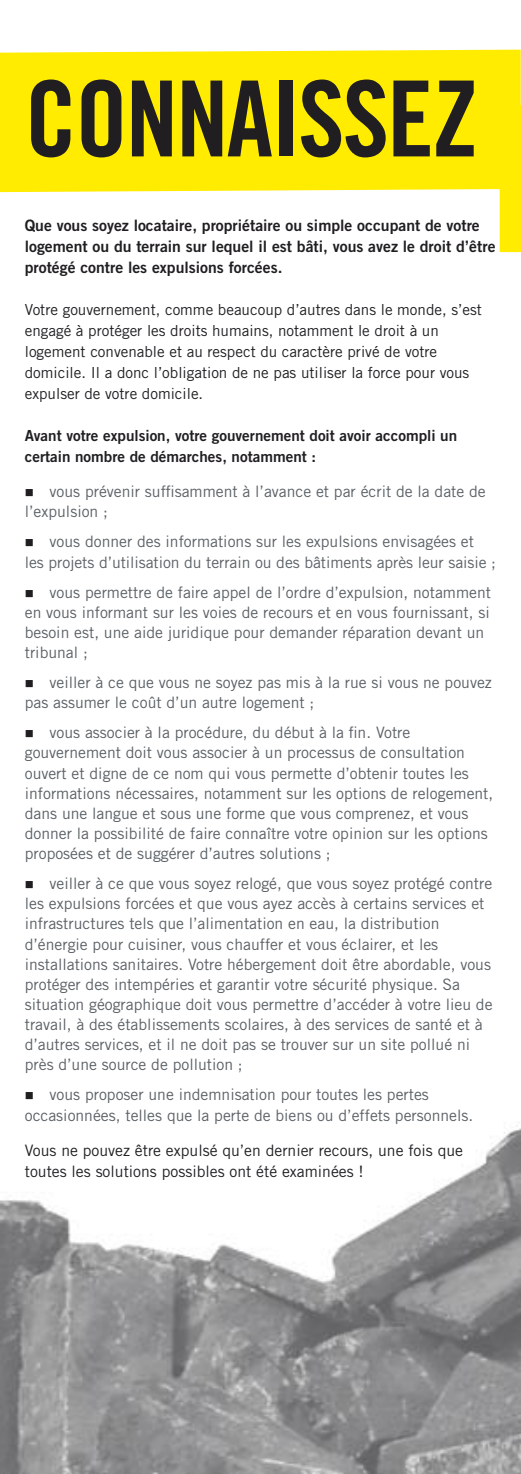
<style>
.page{position:relative;width:521px;height:1474px;background:#fff}
.page>*{position:absolute;margin:0;border:0;box-sizing:border-box;transform-origin:0 0}
.t1{font:105px "Amnesty Trade Gothic Bd Cn 20";letter-spacing:-.02em;color:#201e21}
.t2{font:15.75px/20.1px "Amnesty Trade Gothic";color:#5a6065}
.t3{font:15.75px/21px "Amnesty Trade Gothic Bd 2";color:#201e21}
.t4{font:15.75px/21px "Amnesty Trade Gothic";color:#201e21}
.t5{font:15.22px/21px "Amnesty Trade Gothic";color:#201e21}
.t6{font:15.22px/21px "Amnesty Trade Gothic Bd 2";color:#201e21}
.s1{color:#201e21}
</style>
<div class="page">
<img style="left:0;top:1122px;width:521px;height:351px">
<svg style="left:0;top:50px;width:521px;height:202px;fill:#ffec00"></svg>
<h1 class="t1" style="left:25px;top:55px;width:455px">CONNAISSEZ</h1>
<p class="t3" style="left:25px;top:215px;width:472px">Que vous soyez locataire, propriétaire ou simple occupant de votre logement ou du terrain sur lequel il est bâti, vous avez le droit d’être protégé contre les expulsions forcées.</p>
<p class="t5" style="left:25px;top:299px;width:458px">Votre gouvernement, comme beaucoup d’autres dans le monde, s’est engagé à protéger les droits humains, notamment le droit à un logement convenable et au respect du caractère privé de votre domicile. Il a donc l’obligation de ne pas utiliser la force pour vous expulser de votre domicile.</p>
<p class="t6" style="left:25px;top:425px;width:434px">Avant votre expulsion, votre gouvernement doit avoir accompli un certain nombre de démarches, notamment :</p>
<p class="t2" style="left:25px;top:481px;width:462px"><span class="s1">■</span> vous prévenir suffisamment à l’avance et par écrit de la date de l’expulsion ;</p>
<p class="t2" style="left:25px;top:531px;width:473px"><span class="s1">■</span> vous donner des informations sur les expulsions envisagées et les projets d’utilisation du terrain ou des bâtiments après leur saisie ;</p>
<p class="t2" style="left:25px;top:581px;width:468px"><span class="s1">■</span> vous permettre de faire appel de l’ordre d’expulsion, notamment en vous informant sur les voies de recours et en vous fournissant, si besoin est, une aide juridique pour demander réparation devant un tribunal ;</p>
<p class="t2" style="left:25px;top:672px;width:468px"><span class="s1">■</span> veiller à ce que vous ne soyez pas mis à la rue si vous ne pouvez pas assumer le coût d’un autre logement ;</p>
<p class="t2" style="left:25px;top:722px;width:470px"><span class="s1">■</span> vous associer à la procédure, du début à la fin. Votre gouvernement doit vous associer à un processus de consultation ouvert et digne de ce nom qui vous permette d’obtenir toutes les informations nécessaires, notamment sur les options de relogement, dans une langue et sous une forme que vous comprenez, et vous donner la possibilité de faire connaître votre opinion sur les options proposées et de suggérer d’autres solutions ;</p>
<p class="t2" style="left:25px;top:873px;width:469px"><span class="s1">■</span> veiller à ce que vous soyez relogé, que vous soyez protégé contre les expulsions forcées et que vous ayez accès à certains services et infrastructures tels que l’alimentation en eau, la distribution d’énergie pour cuisiner, vous chauffer et vous éclairer, et les installations sanitaires. Votre hébergement doit être abordable, vous protéger des intempéries et garantir votre sécurité physique. Sa situation géographique doit vous permettre d’accéder à votre lieu de travail, à des établissements scolaires, à des services de santé et à d’autres services, et il ne doit pas se trouver sur un site pollué ni près d’une source de pollution ;</p>
<p class="t2" style="left:25px;top:1084px;width:450px"><span class="s1">■</span> vous proposer une indemnisation pour toutes les pertes occasionnées, telles que la perte de biens ou d’effets personnels.</p>
<p class="t4" style="left:25px;top:1139px;width:440px">Vous ne pouvez être expulsé qu’en dernier recours, une fois que toutes les solutions possibles ont été examinées !</p>
</div>
